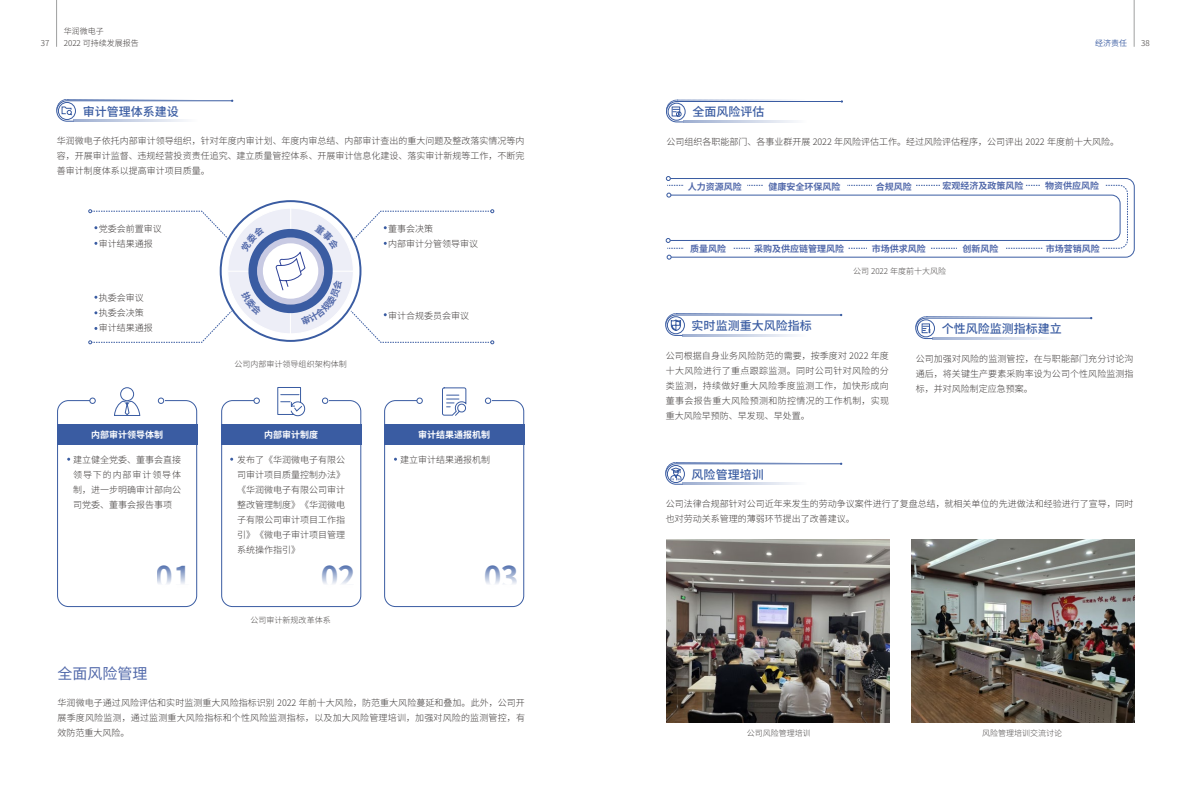
<style>
.page{position:relative;width:1191px;height:808px;background:#fff}
.page>*{position:absolute;margin:0;border:0;box-sizing:border-box;transform-origin:0 0}
.t1{font:700 30px "Source Han Sans CN";color:#3a5ca2}
.t2{font:15px "Source Han Sans CN";color:#5269aa}
.t3{font:500 12px "Source Han Sans CN";color:#3a5ca2}
.t4{font:300 9px/15px "Source Han Sans CN";color:#3e3a39;text-align:justify}
.t5{font:700 9px "Source Han Sans CN";color:#5269aa}
.t6{font:700 9px "Source Han Sans CN";color:#fff}
.t7{font:300 8px "Source Han Sans CN";color:#4c4948}
.t8{font:300 8px "Source Han Sans CN";color:#3e3a39}
.t9{font:8px "Source Han Sans CN";color:#3a5ca2}
</style>
<div class="page">
<hr style="left:73px;top:120px;width:125px;height:2px;background:#3a5ca2">
<hr style="left:682px;top:483px;width:124px;height:2px;background:#3a5ca2">
<hr style="left:683px;top:121px;width:124px;height:2px;background:#3a5ca2">
<div style="left:57px;top:400px;width:140px;height:207px;border:1px solid #3a5ca2;border-radius:11px"></div>
<div style="left:221px;top:400px;width:140px;height:207px;border:1px solid #3a5ca2;border-radius:11px"></div>
<div style="left:384px;top:400px;width:140px;height:207px;border:1px solid #3a5ca2;border-radius:11px"></div>
<div style="left:90px;top:394px;width:74px;height:16px;background:#fff"></div>
<div style="left:254px;top:394px;width:74px;height:16px;background:#fff"></div>
<div style="left:417px;top:394px;width:74px;height:16px;background:#fff"></div>
<svg style="left:90px;top:398px;width:5px;height:6px"></svg>
<svg style="left:254px;top:398px;width:6px;height:6px"></svg>
<svg style="left:417px;top:398px;width:5px;height:6px"></svg>
<svg style="left:158px;top:398px;width:6px;height:6px"></svg>
<svg style="left:322px;top:398px;width:6px;height:6px"></svg>
<svg style="left:485px;top:398px;width:6px;height:6px"></svg>
<div style="left:57px;top:425px;width:140px;height:20px;background:#3a5ca2"></div>
<div style="left:221px;top:425px;width:141px;height:20px;background:#3a5ca2"></div>
<div style="left:384px;top:425px;width:140px;height:20px;background:#3a5ca2"></div>
<svg style="left:665px;top:176px;width:470px;height:84px"></svg>
<div style="left:684px;top:181px;width:63px;height:12px;background:#fff"></div>
<div style="left:762px;top:181px;width:84px;height:12px;background:#fff"></div>
<div style="left:872px;top:181px;width:43px;height:12px;background:#fff"></div>
<div style="left:941px;top:180px;width:84px;height:12px;background:#fff"></div>
<div style="left:1040px;top:180px;width:64px;height:12px;background:#fff"></div>
<div style="left:750px;top:243px;width:98px;height:11px;background:#fff"></div>
<div style="left:684px;top:243px;width:48px;height:11px;background:#fff"></div>
<div style="left:867px;top:243px;width:63px;height:11px;background:#fff"></div>
<div style="left:957px;top:243px;width:48px;height:11px;background:#fff"></div>
<div style="left:1043px;top:243px;width:59px;height:11px;background:#fff"></div>
<img style="left:666px;top:540px;width:223px;height:182px">
<img style="left:911px;top:540px;width:223px;height:182px">
<svg style="left:57px;top:99px;width:176px;height:22px"></svg>
<svg style="left:114px;top:387px;width:26px;height:29px"></svg>
<svg style="left:277px;top:387px;width:29px;height:29px"></svg>
<svg style="left:442px;top:387px;width:24px;height:29px"></svg>
<svg style="left:666px;top:100px;width:176px;height:22px"></svg>
<svg style="left:915px;top:316px;width:177px;height:23px"></svg>
<svg style="left:665px;top:313px;width:177px;height:23px"></svg>
<svg style="left:665px;top:462px;width:177px;height:22px"></svg>
<hr style="left:1134px;top:0;width:1px;height:47px;background:#9fa0a0">
<hr style="left:56px;top:0;width:1px;height:47px;background:#9fa0a0">
<svg style="left:88px;top:207px;width:406px;height:137px"></svg>
<p class="t8" style="left:64px;top:26px;width:41px">华润微电子</p>
<p class="t8" style="left:41px;top:38px;width:10px">37</p>
<p class="t8" style="left:64px;top:38px;width:77px">2022 可持续发展报告</p>
<p class="t9" style="left:1095px;top:38px;width:33px">经济责任</p>
<p class="t8" style="left:1141px;top:38px;width:10px">38</p>
<h3 class="t3" style="left:83px;top:104px;width:97px">审计管理体系建设</h3>
<p class="t4" style="left:57px;top:134px;width:469px">华润微电子依托内部审计领导组织，针对年度内审计划、年度内审总结、内部审计查出的重大问题及整改落实情况等内容，开展审计监督、违规经营投资责任追究、建立质量管控体系、开展审计信息化建设、落实审计新规等工作，不断完善审计制度体系以提高审计项目质量。</p>
<p class="t4" style="left:99px;top:221px;width:64px">党委会前置审议审计结果通报</p>
<p class="t4" style="left:99px;top:291px;width:55px;text-align:left">执委会审议执委会决策审计结果通报</p>
<p class="t7" style="left:235px;top:360px;width:114px">公司内部审计领导组织架构体制</p>
<p class="t4" style="left:388px;top:221px;width:91px">董事会决策<br>内部审计分管领导审议</p>
<p class="t4" style="left:388px;top:308px;width:82px">审计合规委员会审议</p>
<p class="t6" style="left:91px;top:430px;width:74px">内部审计领导体制</p>
<p class="t6" style="left:264px;top:430px;width:55px">内部审计制度</p>
<p class="t6" style="left:418px;top:430px;width:73px">审计结果通报机制</p>
<p class="t4" style="left:73px;top:452px;width:110px">建立健全党委、董事会直接领导下的内部审计领导体制，进一步明确审计部向公司党委、董事会报告事项</p>
<p class="t4" style="left:237px;top:453px;width:109px">发布了《华润微电子有限公司审计项目质量控制办法》《华润微电子有限公司审计整改管理制度》《华润微电子有限公司审计项目工作指引》《微电子审计项目管理系统操作指引》</p>
<p class="t4" style="left:400px;top:453px;width:91px">建立审计结果通报机制</p>
<h1 class="t1" style="left:156px;top:560px;width:37px">01</h1>
<h1 class="t1" style="left:320px;top:560px;width:37px">02</h1>
<h1 class="t1" style="left:483px;top:560px;width:37px">03</h1>
<p class="t7" style="left:251px;top:615px;width:82px">公司审计新规改革体系</p>
<h2 class="t2" style="left:58px;top:665px;width:91px">全面风险管理</h2>
<p class="t4" style="left:58px;top:695px;width:469px">华润微电子通过风险评估和实时监测重大风险指标识别 2022 年前十大风险，防范重大风险蔓延和叠加。此外，公司开展季度风险监测，通过监测重大风险指标和个性风险监测指标，以及加大风险管理培训，加强对风险的监测管控，有效防范重大风险。</p>
<h3 class="t3" style="left:692px;top:105px;width:73px">全面风险评估</h3>
<p class="t4" style="left:666px;top:135px;width:454px">公司组织各职能部门、各事业群开展 2022 年风险评估工作。经过风险评估程序，公司评出 2022 年度前十大风险。</p>
<p class="t5" style="left:687px;top:182px;width:55px">人力资源风险</p>
<p class="t5" style="left:768px;top:182px;width:73px">健康安全环保风险</p>
<p class="t5" style="left:875px;top:182px;width:37px">合规风险</p>
<p class="t5" style="left:942px;top:181px;width:82px">宏观经济及政策风险</p>
<p class="t5" style="left:1045px;top:181px;width:55px">物资供应风险</p>
<p class="t5" style="left:690px;top:244px;width:37px">质量风险</p>
<p class="t5" style="left:754px;top:244px;width:91px">采购及供应链管理风险</p>
<p class="t5" style="left:872px;top:244px;width:55px">市场供求风险</p>
<p class="t5" style="left:962px;top:244px;width:37px">创新风险</p>
<p class="t5" style="left:1045px;top:244px;width:55px">市场营销风险</p>
<p class="t7" style="left:853px;top:266px;width:95px">公司 2022 年度前十大风险</p>
<h3 class="t3" style="left:691px;top:319px;width:121px">实时监测重大风险指标</h3>
<h3 class="t3" style="left:941px;top:322px;width:121px">个性风险监测指标建立</h3>
<p class="t4" style="left:665px;top:348px;width:225px">公司根据自身业务风险防范的需要，按季度对 2022 年度十大风险进行了重点跟踪监测。同时公司针对风险的分类监测，持续做好重大风险季度监测工作，加快形成向董事会报告重大风险预测和防控情况的工作机制，实现重大风险早预防、早发现、早处置。</p>
<p class="t4" style="left:915px;top:351px;width:219px">公司加强对风险的监测管控，在与职能部门充分讨论沟通后，将关键生产要素采购率设为公司个性风险监测指标，并对风险制定应急预案。</p>
<h3 class="t3" style="left:691px;top:467px;width:73px">风险管理培训</h3>
<p class="t4" style="left:665px;top:497px;width:469px">公司法律合规部针对公司近年来发生的劳动争议案件进行了复盘总结，就相关单位的先进做法和经验进行了宣导，同时也对劳动关系管理的薄弱环节提出了改善建议。</p>
<p class="t7" style="left:747px;top:728px;width:65px">公司风险管理培训</p>
<p class="t7" style="left:982px;top:728px;width:81px">风险管理培训交流讨论</p>
</div>
